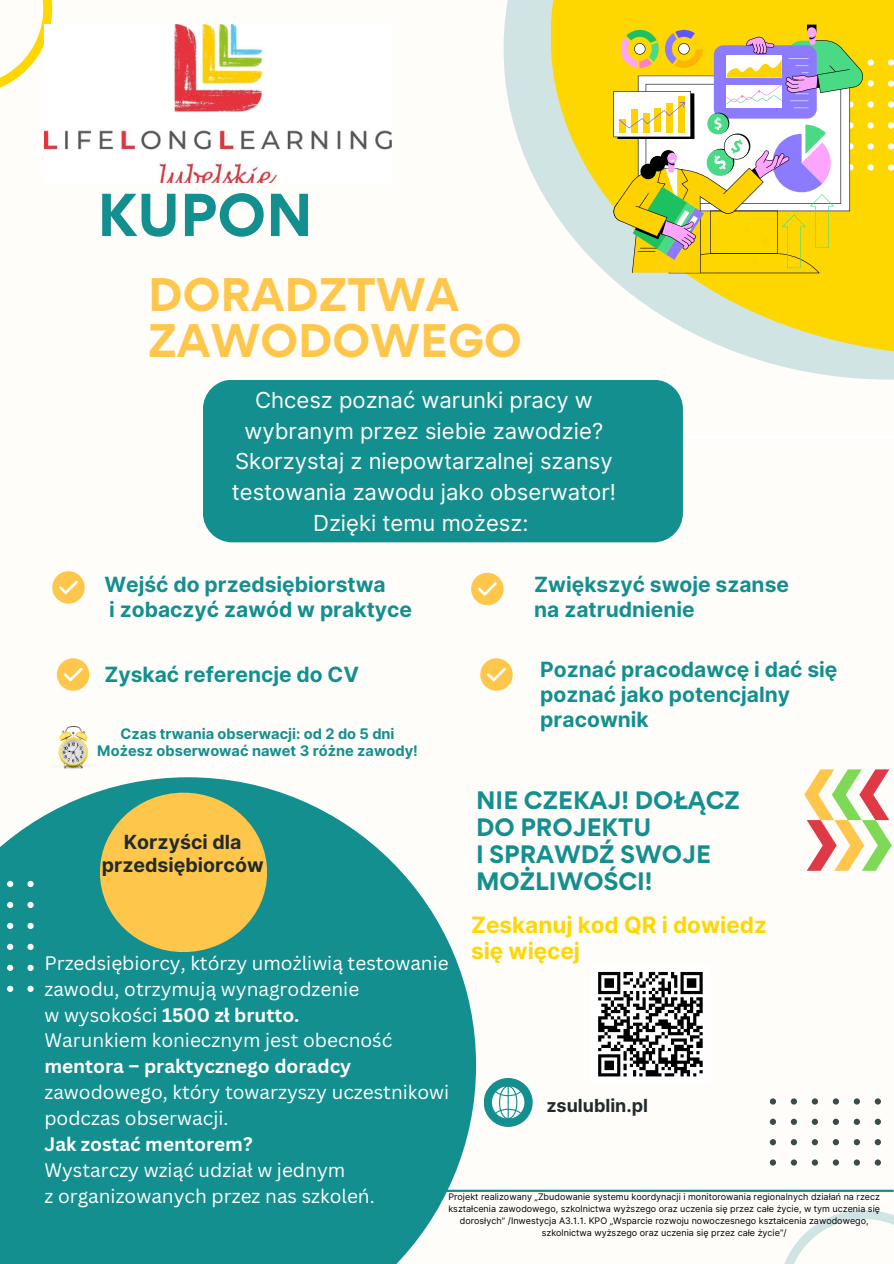
<style>
.page{position:relative;width:894px;height:1264px;background:#fff}
.page>*{position:absolute;margin:0;border:0;box-sizing:border-box;transform-origin:0 0}
.t1{font:700 54px "Gordita";color:#148f8f}
.t2{font:700 42px/46.2px "Gordita";color:#fec64b}
.t3{font:700 22.5px/27px "Gordita";color:#148f8f}
.t4{font:700 22.5px/25.8px "Inter";color:#ffd700}
.t5{font:22.05px/30.8px "Inter";color:#fffdfa;text-align:center}
.t6{font:700 21px/24.8px "Inter";color:#148f8f}
.t7{font:700 19.5px/22.5px "Inter";color:#222b2b;text-align:center}
.t8{font:19.05px/25.8px "Canva Sans";color:#fff}
.t9{font:700 19.05px "Canva Sans";color:#fff}
.t10{font:700 18px "Inter";color:#222b2b}
.t11{font:700 14.55px "Inter";color:#148f8f}
.t12{font:9px/12px "Inter";color:#000;text-align:center}
.s1{font-weight:400}
.s2{font-weight:700}
</style>
<div class="page">
<div style="left:0;top:0;width:893px;height:1263px;background:#fffdfa"></div>
<svg style="left:503px;top:0;width:390px;height:380px"></svg>
<svg style="left:550px;top:0;width:343px;height:355px;fill:#ffd700"></svg>
<svg style="left:0;top:777px;width:476px;height:486px;fill:#148f8f"></svg>
<hr style="left:591px;top:436px;width:302px;height:2px;background:#fff">
<svg style="left:52px;top:571px;width:33px;height:32px"></svg>
<svg style="left:471px;top:572px;width:32px;height:33px"></svg>
<svg style="left:57px;top:658px;width:32px;height:32px"></svg>
<div style="left:483px;top:1077px;width:49px;height:49px;background:#148f8f;border-radius:50%"></div>
<svg style="left:492px;top:1086px;width:32px;height:32px"></svg>
<div style="left:100px;top:792px;width:167px;height:160px;background:#fec64b;border-radius:50%"></div>
<hr style="left:434px;top:1189px;width:459px;height:2px;background:#148f8f">
<div style="left:203px;top:380px;width:479px;height:162px;background:#148f8f;border-radius:29px"></div>
<svg style="left:887px;top:164px;width:6px;height:6px"></svg>
<svg style="left:887px;top:143px;width:6px;height:6px"></svg>
<svg style="left:887px;top:122px;width:6px;height:7px"></svg>
<svg style="left:887px;top:101px;width:6px;height:7px"></svg>
<svg style="left:887px;top:80px;width:6px;height:7px"></svg>
<svg style="left:887px;top:59px;width:6px;height:7px"></svg>
<svg style="left:7px;top:985px;width:6px;height:6px"></svg>
<div style="left:7px;top:964px;width:6px;height:7px;background:#fff;border-radius:50%"></div>
<div style="left:7px;top:943px;width:6px;height:7px;background:#fff;border-radius:50%"></div>
<div style="left:7px;top:922px;width:6px;height:7px;background:#fff;border-radius:50%"></div>
<div style="left:7px;top:901px;width:6px;height:7px;background:#fff;border-radius:50%"></div>
<div style="left:7px;top:880px;width:6px;height:7px;background:#fff;border-radius:50%"></div>
<div style="left:27px;top:985px;width:7px;height:6px;background:#fff;border-radius:50%"></div>
<div style="left:27px;top:964px;width:7px;height:7px;background:#fff;border-radius:50%"></div>
<div style="left:27px;top:943px;width:7px;height:7px;background:#fff;border-radius:50%"></div>
<div style="left:27px;top:922px;width:7px;height:7px;background:#fff;border-radius:50%"></div>
<svg style="left:27px;top:901px;width:7px;height:7px"></svg>
<svg style="left:27px;top:880px;width:7px;height:7px"></svg>
<svg style="left:874px;top:1159px;width:6px;height:6px"></svg>
<svg style="left:853px;top:1159px;width:6px;height:6px"></svg>
<svg style="left:832px;top:1159px;width:6px;height:6px"></svg>
<svg style="left:811px;top:1159px;width:6px;height:6px"></svg>
<svg style="left:790px;top:1159px;width:6px;height:6px"></svg>
<svg style="left:769px;top:1159px;width:6px;height:6px"></svg>
<svg style="left:874px;top:1139px;width:6px;height:6px"></svg>
<svg style="left:853px;top:1139px;width:6px;height:6px"></svg>
<svg style="left:832px;top:1139px;width:6px;height:6px"></svg>
<svg style="left:811px;top:1139px;width:6px;height:6px"></svg>
<svg style="left:790px;top:1139px;width:6px;height:6px"></svg>
<svg style="left:769px;top:1139px;width:6px;height:6px"></svg>
<svg style="left:874px;top:1118px;width:6px;height:6px"></svg>
<svg style="left:853px;top:1118px;width:6px;height:6px"></svg>
<svg style="left:832px;top:1118px;width:6px;height:6px"></svg>
<svg style="left:811px;top:1118px;width:6px;height:6px"></svg>
<svg style="left:790px;top:1118px;width:6px;height:6px"></svg>
<svg style="left:769px;top:1118px;width:6px;height:6px"></svg>
<svg style="left:874px;top:1098px;width:6px;height:6px"></svg>
<svg style="left:853px;top:1098px;width:6px;height:6px"></svg>
<svg style="left:832px;top:1098px;width:6px;height:6px"></svg>
<svg style="left:811px;top:1098px;width:6px;height:6px"></svg>
<svg style="left:790px;top:1098px;width:6px;height:6px"></svg>
<svg style="left:769px;top:1098px;width:6px;height:6px"></svg>
<svg style="left:804px;top:769px;width:87px;height:101px"></svg>
<svg style="left:0;top:0;width:52px;height:88px"></svg>
<svg style="left:785px;top:1210px;width:108px;height:53px"></svg>
<img style="left:44px;top:25px;width:347px;height:157px">
<div style="left:591px;top:965px;width:117px;height:117px;background:#fff"></div>
<svg style="left:598px;top:972px;width:105px;height:105px"></svg>
<svg style="left:480px;top:658px;width:32px;height:32px"></svg>
<img style="left:58px;top:726px;width:30px;height:43px">
<svg style="left:612px;top:25px;width:261px;height:248px"></svg>
<p class="t1" style="left:97px;top:179px;width:217px">KUPON</p>
<p class="t2" style="left:148px;top:271px;width:375px">DORADZTWA<br>ZAWODOWEGO</p>
<h4 class="t5" style="left:232px;top:384px;width:385px">Chcesz poznać warunki pracy w wybranym przez siebie zawodzie?<br>Skorzystaj z niepowtarzalnej szansy testowania zawodu jako obserwator!<br>Dzięki temu możesz:</h4>
<p class="t6" style="left:104px;top:572px;width:309px">Wejść do przedsiębiorstwa<br>i zobaczyć zawód w praktyce</p>
<h1 class="t6" style="left:534px;top:572px;width:256px">Zwiększyć swoje szanse na zatrudnienie</h1>
<h2 class="t6" style="left:104px;top:662px;width:256px">Zyskać referencje do CV</h2>
<p class="t11" style="left:121px;top:725px;width:275px">Czas trwania obserwacji: od 2 do 5 dni</p>
<p class="t11" style="left:97px;top:742px;width:322px">Możesz obserwować nawet 3 różne zawody!</p>
<p class="t7" style="left:102px;top:831px;width:163px">Korzyści dla przedsiębiorców</p>
<p class="t6" style="left:540px;top:657px;width:298px">Poznać pracodawcę i dać się poznać jako potencjalny pracownik</p>
<h5 class="t3" style="left:476px;top:786px;width:265px">NIE CZEKAJ! DOŁĄCZ<br>DO PROJEKTU<br>I SPRAWDŹ SWOJE<br>MOŻLIWOŚCI!</h5>
<p class="t4" style="left:471px;top:911px;width:297px">Zeskanuj kod QR i dowiedz się więcej</p>
<p class="t8" style="left:44px;top:949px;width:406px">Przedsiębiorcy, którzy umożliwią testowanie zawodu, otrzymują wynagrodzenie</p>
<h4 class="t9" style="left:44px;top:1001px;width:256px"><span class="s1">w wysokości</span> 1500 zł brutto.</h4>
<p class="t8" style="left:44px;top:1027px;width:406px">Warunkiem koniecznym jest obecność <span class="s2">mentora – praktycznego doradcy </span>zawodowego, który towarzyszy uczestnikowi podczas obserwacji.</p>
<h4 class="t9" style="left:44px;top:1130px;width:210px">Jak zostać mentorem?</h4>
<p class="t8" style="left:44px;top:1156px;width:302px">Wystarczy wziąć udział w jednym</p>
<p class="t8" style="left:44px;top:1182px;width:332px">z organizowanych przez nas szkoleń.</p>
<h4 class="t12" style="left:448px;top:1190px;width:433px">Projekt realizowany „Zbudowanie systemu koordynacji i monitorowania regionalnych działań na rzecz kształcenia zawodowego, szkolnictwa wyższego oraz uczenia się przez całe życie, w tym uczenia się dorosłych” /Inwestycja A3.1.1. KPO „Wsparcie rozwoju nowoczesnego kształcenia zawodowego, szkolnictwa wyższego oraz uczenia się przez całe życie”/</h4>
<p class="t10" style="left:546px;top:1094px;width:103px">zsulublin.pl</p>
</div>
